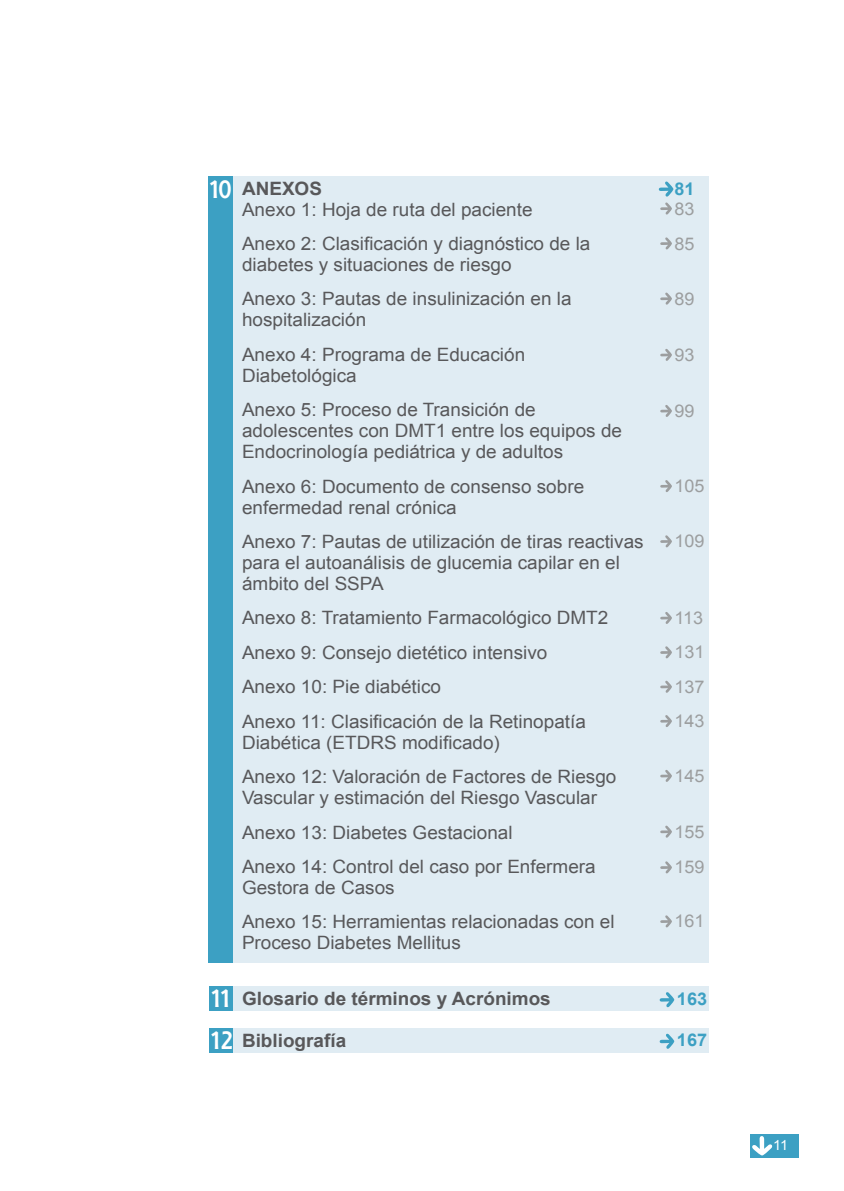
<style>
.page{position:relative;width:844px;height:1191px;background:#fff}
.page>*{position:absolute;margin:0;border:0;box-sizing:border-box;transform-origin:0 0}
.t1{font:700 24.5px/41.6px "Shannon";color:#fff;scale:.88 1}
.t2{font:18.38px/34.5px "Arial";color:#58585a}
.t3{font:700 18.38px "Arial";color:#58585a}
.t4{font:17.5px/34.3px "Arial";color:#9c9e9f}
.t5{font:700 17.5px "Arial";color:#3ca0c3}
.t6{font:14px "Arial";color:#fff}
</style>
<div class="page">
<div style="left:749px;top:1134px;width:49px;height:23px;background:#3ca0c3"></div>
<svg style="left:752px;top:1136px;width:20px;height:19px"></svg>
<div style="left:209px;top:986px;width:25px;height:25px;background:#3ca0c3"></div>
<div style="left:209px;top:1027px;width:25px;height:25px;background:#3ca0c3"></div>
<div style="left:208px;top:176px;width:25px;height:786px;background:#3ca0c3"></div>
<div style="left:233px;top:176px;width:476px;height:786px;background:#e0ecf3"></div>
<div style="left:233px;top:986px;width:476px;height:25px;background:#e0ecf3"></div>
<div style="left:233px;top:1027px;width:476px;height:25px;background:#e0ecf3"></div>
<svg style="left:659px;top:992px;width:15px;height:16px"></svg>
<svg style="left:659px;top:1033px;width:15px;height:16px"></svg>
<svg style="left:658px;top:181px;width:15px;height:34px"></svg>
<svg style="left:660px;top:237px;width:11px;height:13px"></svg>
<svg style="left:660px;top:292px;width:11px;height:13px"></svg>
<svg style="left:660px;top:349px;width:11px;height:12px"></svg>
<svg style="left:660px;top:405px;width:11px;height:12px"></svg>
<svg style="left:660px;top:480px;width:11px;height:12px"></svg>
<svg style="left:660px;top:535px;width:11px;height:13px"></svg>
<svg style="left:660px;top:612px;width:11px;height:12px"></svg>
<svg style="left:660px;top:646px;width:11px;height:13px"></svg>
<svg style="left:660px;top:680px;width:11px;height:13px"></svg>
<svg style="left:660px;top:715px;width:11px;height:12px"></svg>
<svg style="left:660px;top:770px;width:11px;height:12px"></svg>
<svg style="left:660px;top:825px;width:11px;height:13px"></svg>
<svg style="left:660px;top:861px;width:11px;height:13px"></svg>
<svg style="left:660px;top:915px;width:11px;height:13px"></svg>
<h1 class="t1" style="left:208px;top:168px;width:28px">10</h1>
<p class="t3" style="left:242px;top:176px;width:81px">ANEXOS</p>
<p class="t2" style="left:242px;top:192px;width:350px">Anexo 1: Hoja de ruta del paciente<br>Anexo 2: Clasificación y diagnóstico de la</p>
<p class="t2" style="left:242px;top:247px;width:331px">diabetes y situaciones de riesgo<br>Anexo 3: Pautas de insulinización en la</p>
<p class="t2" style="left:242px;top:303px;width:284px">hospitalización<br>Anexo 4: Programa de Educación</p>
<p class="t2" style="left:242px;top:358px;width:295px">Diabetológica<br>Anexo 5: Proceso de Transición de</p>
<p class="t2" style="left:242px;top:420px;width:381px;line-height:21px">adolescentes con DMT1 entre los equipos de<br>Endocrinología pediátrica y de adultos</p>
<p class="t2" style="left:242px;top:476px;width:343px;line-height:21px">Anexo 6: Documento de consenso sobre enfermedad renal crónica</p>
<p class="t2" style="left:242px;top:531px;width:403px;line-height:21px">Anexo 7: Pautas de utilización de tiras reactivas para el autoanálisis de glucemia capilar en el ámbito del SSPA</p>
<p class="t2" style="left:242px;top:601px;width:368px">Anexo 8: Tratamiento Farmacológico DMT2<br>Anexo 9: Consejo dietético intensivo<br>Anexo 10: Pie diabético<br>Anexo 11: Clasificación de la Retinopatía</p>
<p class="t2" style="left:242px;top:725px;width:376px">Diabética (ETDRS modificado)<br>Anexo 12: Valoración de Factores de Riesgo</p>
<p class="t2" style="left:242px;top:780px;width:356px">Vascular y estimación del Riesgo Vascular<br>Anexo 13: Diabetes Gestacional<br>Anexo 14: Control del caso por Enfermera</p>
<p class="t2" style="left:242px;top:870px;width:374px">Gestora de Casos<br>Anexo 15: Herramientas relacionadas con el</p>
<p class="t2" style="left:242px;top:926px;width:220px">Proceso Diabetes Mellitus</p>
<h1 class="t1" style="left:210px;top:977px;width:29px">11<br>12</h1>
<p class="t3" style="left:242px;top:986px;width:310px">Glosario de términos y Acrónimos</p>
<p class="t3" style="left:242px;top:1028px;width:106px">Bibliografía</p>
<p class="t5" style="left:674px;top:177px;width:22px">81</p>
<p class="t4" style="left:674px;top:191px;width:22px;line-height:34.8px">83<br>85</p>
<p class="t4" style="left:674px;top:281px;width:22px">89</p>
<p class="t4" style="left:674px;top:338px;width:22px">93</p>
<p class="t4" style="left:674px;top:394px;width:22px">99</p>
<p class="t4" style="left:674px;top:469px;width:32px">105</p>
<p class="t4" style="left:674px;top:524px;width:32px">109</p>
<p class="t4" style="left:674px;top:601px;width:32px;text-align:justify">113<br>131<br>137<br>143</p>
<p class="t4" style="left:674px;top:759px;width:32px">145</p>
<p class="t4" style="left:674px;top:814px;width:32px;line-height:35.7px">155<br>159</p>
<p class="t4" style="left:674px;top:904px;width:32px">161</p>
<p class="t5" style="left:676px;top:987px;width:32px">163</p>
<p class="t5" style="left:676px;top:1028px;width:32px">167</p>
<p class="t6" style="left:773px;top:1135px;width:16px">11</p>
</div>
